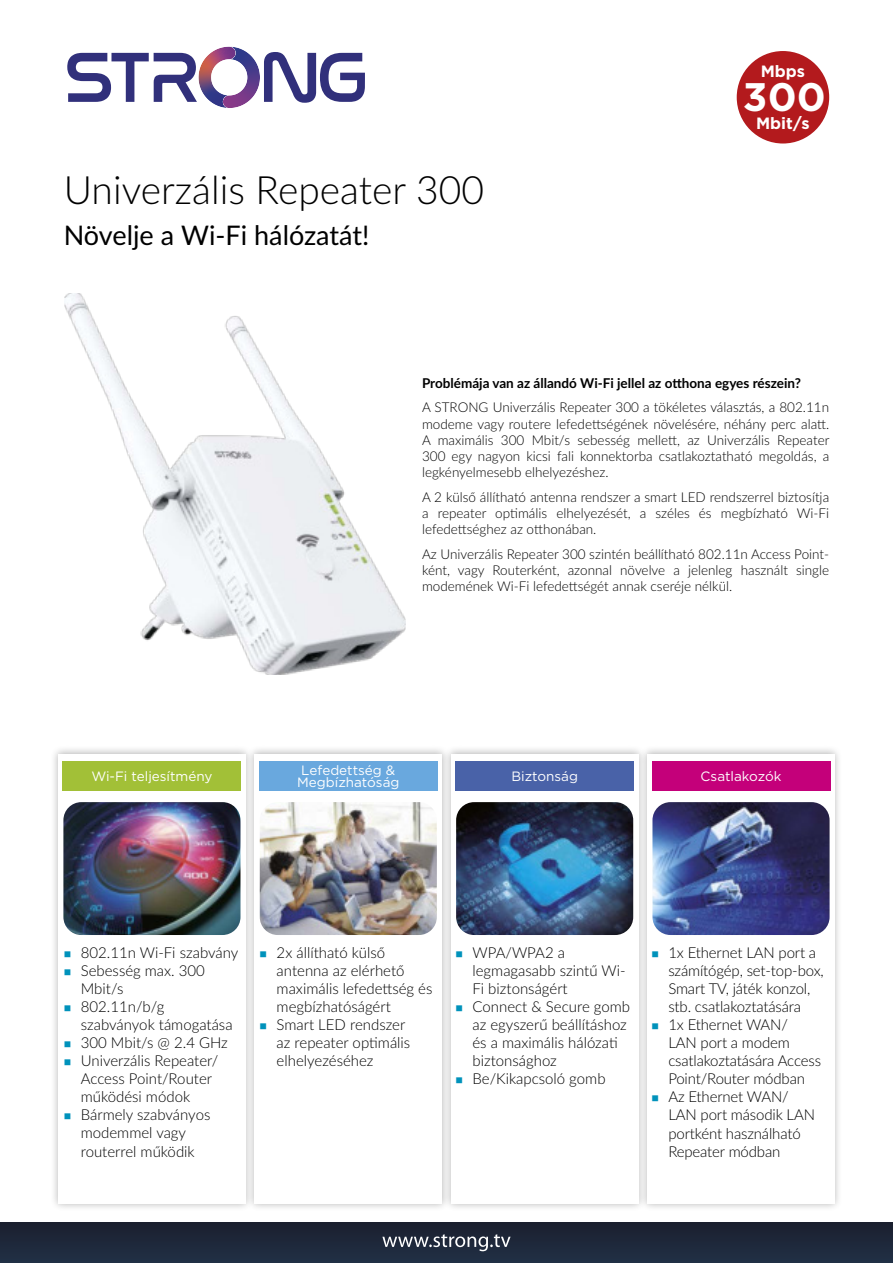
<style>
.page{position:relative;width:893px;height:1263px;background:#fff}
.page>*{position:absolute;margin:0;border:0;box-sizing:border-box;transform-origin:0 0}
.t1{font:700 39.75px "Gotham";color:#fff}
.t2{font:300 39px "Lato";color:#000}
.t3{font:27px "Lato";color:#000}
.t4{font:700 16.35px "Gotham";color:#fff}
.t5{font:300 15px/18px "Lato";color:#000}
.t6{font:300 13.5px/16.2px "Lato";color:#000;text-align:justify}
.t7{font:13.5px/12px "Gotham";color:#fff;text-align:center}
.t8{font:700 13.5px "Lato";color:#000}
</style>
<div class="page">
<div style="left:0;top:1222px;width:893px;height:41px;background:#1e283a"></div>
<svg style="left:382px;top:1234px;width:129px;height:17px"></svg>
<svg style="left:264px;top:52px;width:101px;height:51px"></svg>
<svg style="left:67px;top:47px;width:180px;height:61px"></svg>
<div style="left:737px;top:51px;width:92px;height:92px;background:#b31a1d;border-radius:50%"></div>
<div style="left:50px;top:746px;width:204px;height:466px;background:#000;opacity:.3"></div>
<div style="left:58px;top:754px;width:187px;height:449px;background:#fff"></div>
<div style="left:246px;top:746px;width:204px;height:466px;background:#000;opacity:.3"></div>
<div style="left:255px;top:754px;width:187px;height:449px;background:#fff"></div>
<div style="left:443px;top:746px;width:203px;height:466px;background:#000;opacity:.3"></div>
<div style="left:451px;top:754px;width:187px;height:449px;background:#fff"></div>
<div style="left:639px;top:746px;width:204px;height:466px;background:#000;opacity:.3"></div>
<div style="left:647px;top:754px;width:188px;height:449px;background:#fff"></div>
<img style="left:64px;top:293px;width:341px;height:382px">
<img style="left:63px;top:802px;width:177px;height:133px">
<img style="left:456px;top:802px;width:177px;height:133px">
<img style="left:260px;top:802px;width:177px;height:133px">
<img style="left:652px;top:802px;width:178px;height:133px">
<div style="left:63px;top:761px;width:178px;height:30px;background:#a2c037"></div>
<div style="left:259px;top:761px;width:179px;height:30px;background:#69a8de"></div>
<div style="left:455px;top:761px;width:179px;height:30px;background:#4962a8"></div>
<div style="left:652px;top:761px;width:178px;height:30px;background:#c4007a"></div>
<h2 class="t2" style="left:64px;top:175px;width:422px">Univerzális Repeater 300</h2>
<h3 class="t3" style="left:64px;top:225px;width:307px">Növelje a Wi-Fi hálózatát!</h3>
<p class="t4" style="left:761px;top:64px;width:46px">Mbps</p>
<p class="t4" style="left:756px;top:115px;width:55px">Mbit/s</p>
<h1 class="t1" style="left:743px;top:79px;width:84px">300</h1>
<p class="t8" style="left:422px;top:373px;width:380px">Problémája van az állandó Wi-Fi jellel az otthona egyes részein?</p>
<p class="t6" style="left:422px;top:401px;width:409px">A STRONG Univerzális Repeater 300 a tökéletes választás, a 802.11n modeme vagy routere lefedettségének növelésére, néhány perc alatt.<br>A maximális 300 Mbit/s sebesség mellett, az Univerzális Repeater 300 egy nagyon kicsi fali konnektorba csatlakoztatható megoldás, a legkényelmesebb elhelyezéshez.</p>
<p class="t6" style="left:422px;top:488px;width:409px">A 2 külső állítható antenna rendszer a smart LED rendszerrel biztosítja a repeater optimális elhelyezését, a széles és megbízható Wi-Fi lefedettséghez az otthonában.</p>
<p class="t6" style="left:422px;top:545px;width:409px">Az Univerzális Repeater 300 szintén beállítható 802.11n Access Point&shy;ként, vagy Routerként, azonnal növelve a jelenleg használt single modemének Wi-Fi lefedettségét annak cseréje nélkül.</p>
<p class="t7" style="left:91px;top:771px;width:123px">Wi-Fi teljesítmény</p>
<p class="t7" style="left:297px;top:765px;width:104px">Lefedettség &amp;<br>Megbízhatóság</p>
<p class="t7" style="left:511px;top:771px;width:68px">Biztonság</p>
<p class="t7" style="left:701px;top:771px;width:82px">Csatlakozók</p>
<p class="t5" style="left:81px;top:943px;width:159px">802.11n Wi-Fi szabvány<br>Sebesség max. 300<br>Mbit/s<br>802.11n/b/g szabványok támogatása<br>300 Mbit/s @ 2.4 GHz<br>Univerzális Repeater/<br>Access Point/Router működési módok<br>Bármely szabványos modemmel vagy routerrel működik</p>
<p class="t5" style="left:277px;top:943px;width:157px">2x állítható külső antenna az elérhető maximális lefedettség és megbízhatóságért<br>Smart LED rendszer<br>az repeater optimális elhelyezéséhez</p>
<p class="t5" style="left:472px;top:943px;width:159px">WPA/WPA2 a legmagasabb szintű Wi-<br>Fi biztonságért<br>Connect &amp; Secure gomb az egyszerű beállításhoz és a maximális hálózati biztonsághoz<br>Be/Kikapcsoló gomb</p>
<p class="t5" style="left:668px;top:943px;width:157px">1x Ethernet LAN port a számítógép, set-top-box,<br>Smart TV, játék konzol, stb. csatlakoztatására<br>1x Ethernet WAN/<br>LAN port a modem csatlakoztatására Access<br>Point/Router módban<br>Az Ethernet WAN/<br>LAN port második LAN portként használható<br>Repeater módban</p>
</div>
